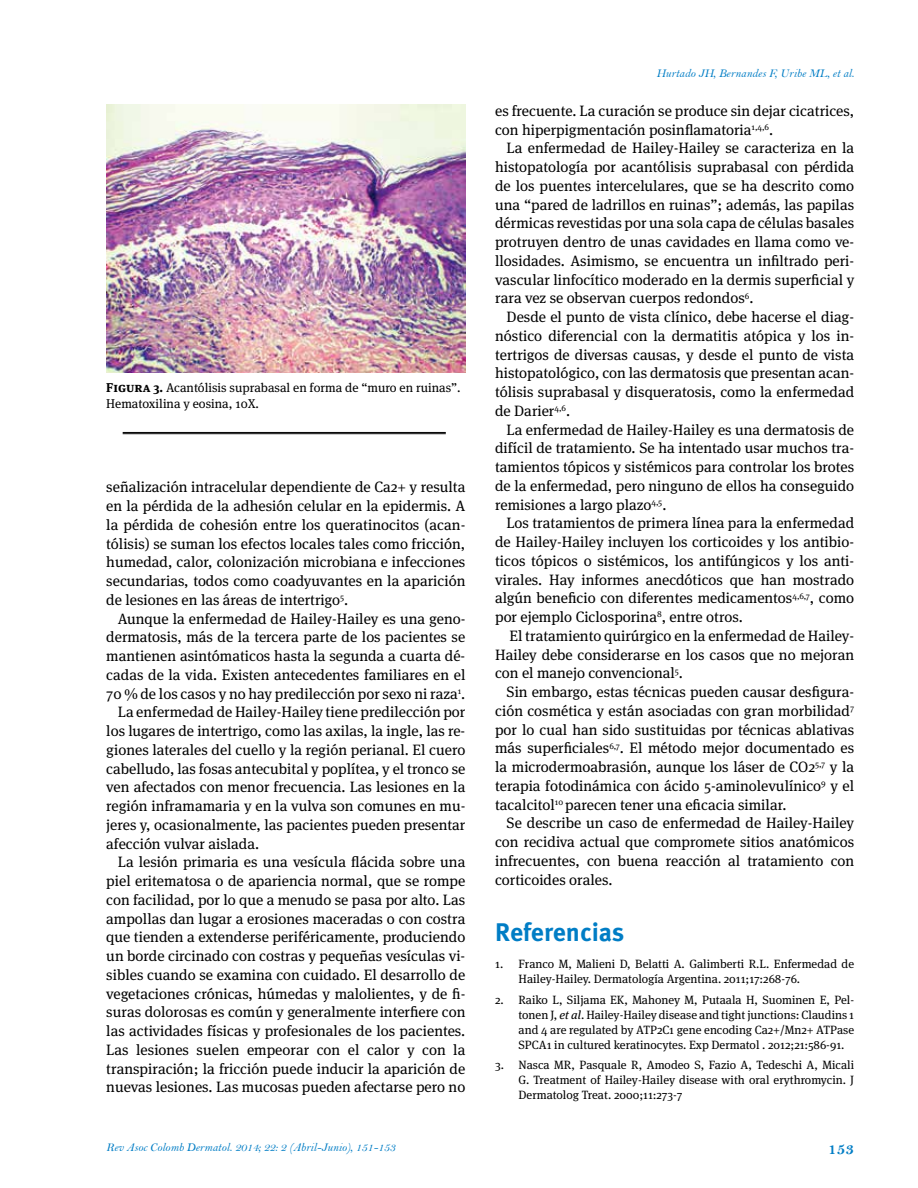
<style>
.page{position:relative;width:918px;height:1188px;background:#fff}
.page>*{position:absolute;margin:0;border:0;box-sizing:border-box;transform-origin:0 0}
.t1{font:700 25.5px "Meta Pro";letter-spacing:-.005em;color:#007dc5}
.t2{font:16.5px "Bell MT Bold";color:#007dc5}
.t3{font:15px/18.8px "Meta Serif OT";color:#000;text-align:justify}
.t4{font:12.75px/15.8px "Meta Serif OT";color:#000}
.t5{font:12px/15px "Meta Serif OT";color:#000;text-align:justify}
.t6{font:12px "Bell MT Italic";color:#007dc5}
.s1{font-weight:700}
.s2{font-style:italic}
</style>
<div class="page">
<img style="left:106px;top:104px;width:359px;height:269px">
<hr style="left:123px;top:432px;width:323px;height:1px;background:#000">
<hr style="left:123px;top:433px;width:323px;height:1px;background:#000">
<p class="t4" style="left:106px;top:380px;width:356px"><span class="s1">Figura 3.</span> Acantólisis suprabasal en forma de “muro en ruinas”.<br>Hematoxilina y eosina, 10X.</p>
<p class="t3" style="left:106px;top:478px;width:361px">señalización intracelular dependiente de Ca2+ y resulta en la pérdida de la adhesión celular en la epidermis. A la pérdida de cohesión entre los queratinocitos (acan&shy;tólisis) se suman los efectos locales tales como fricción, humedad, calor, colonización microbiana e infecciones secundarias, todos como coadyuvantes en la aparición de lesiones en las áreas de intertrigo<sup>5</sup>.</p>
<p class="t3" style="left:118px;top:609px;width:349px">Aunque la enfermedad de Hailey-Hailey es una geno-</p>
<p class="t3" style="left:106px;top:628px;width:361px">dermatosis, más de la tercera parte de los pacientes se</p>
<p class="t3" style="left:106px;top:647px;width:361px">mantienen asintómaticos hasta la segunda a cuarta dé-</p>
<p class="t3" style="left:106px;top:666px;width:361px">cadas de la vida. Existen antecedentes familiares en el</p>
<p class="t3" style="left:106px;top:684px;width:361px">70 % de los casos y no hay predilección por sexo ni raza<sup>1</sup>.</p>
<p class="t3" style="left:118px;top:703px;width:349px">La enfermedad de Hailey-Hailey tiene predilección por</p>
<p class="t3" style="left:106px;top:722px;width:361px">los lugares de intertrigo, como las axilas, la ingle, las re-</p>
<p class="t3" style="left:106px;top:741px;width:361px">giones laterales del cuello y la región perianal. El cuero</p>
<p class="t3" style="left:106px;top:759px;width:361px">cabelludo, las fosas antecubital y poplítea, y el tronco se</p>
<p class="t3" style="left:106px;top:778px;width:361px">ven afectados con menor frecuencia. Las lesiones en la</p>
<p class="t3" style="left:106px;top:797px;width:361px">región inframamaria y en la vulva son comunes en mu-</p>
<p class="t3" style="left:106px;top:816px;width:361px">jeres y, ocasionalmente, las pacientes pueden presentar</p>
<p class="t3" style="left:106px;top:834px;width:154px">afección vulvar aislada.</p>
<p class="t3" style="left:118px;top:853px;width:349px">La lesión primaria es una vesícula flácida sobre una</p>
<p class="t3" style="left:106px;top:872px;width:361px">piel eritematosa o de apariencia normal, que se rompe</p>
<p class="t3" style="left:106px;top:891px;width:361px">con facilidad, por lo que a menudo se pasa por alto. Las</p>
<p class="t3" style="left:106px;top:909px;width:361px">ampollas dan lugar a erosiones maceradas o con costra</p>
<p class="t3" style="left:106px;top:928px;width:361px">que tienden a extenderse periféricamente, produciendo</p>
<p class="t3" style="left:106px;top:947px;width:361px">un borde circinado con costras y pequeñas vesículas vi-</p>
<p class="t3" style="left:106px;top:966px;width:361px">sibles cuando se examina con cuidado. El desarrollo de</p>
<p class="t3" style="left:106px;top:984px;width:361px">vegetaciones crónicas, húmedas y malolientes, y de fi-</p>
<p class="t3" style="left:106px;top:1003px;width:361px">suras dolorosas es común y generalmente interfiere con</p>
<p class="t3" style="left:106px;top:1022px;width:361px">las actividades físicas y profesionales de los pacientes.</p>
<p class="t3" style="left:106px;top:1041px;width:361px">Las lesiones suelen empeorar con el calor y con la</p>
<p class="t3" style="left:106px;top:1059px;width:361px">transpiración; la fricción puede inducir la aparición de</p>
<p class="t3" style="left:106px;top:1078px;width:361px">nuevas lesiones. Las mucosas pueden afectarse pero no</p>
<p class="t6" style="left:106px;top:1140px;width:291px">Rev Asoc Colomb Dermatol. 2014; 22: 2 (Abril-Junio), 151-153</p>
<p class="t6" style="left:656px;top:66px;width:199px">Hurtado JH, Bernandes F, Uribe ML, et al.</p>
<p class="t3" style="left:495px;top:102px;width:361px">es frecuente. La curación se produce sin dejar cicatrices, con hiperpigmentación posinflamatoria<sup>1,4,6</sup>.</p>
<p class="t3" style="left:495px;top:139px;width:361px;text-indent:11px">La enfermedad de Hailey-Hailey se caracteriza en la histopatología por acantólisis suprabasal con pérdida de los puentes intercelulares, que se ha descrito como una “pared de ladrillos en ruinas”; además, las papilas dérmicas revestidas por una sola capa de células basales protruyen dentro de unas cavidades en llama como ve&shy;llosidades. Asimismo, se encuentra un infiltrado peri&shy;vascular linfocítico moderado en la dermis superficial y rara vez se observan cuerpos redondos<sup>6</sup>.</p>
<p class="t3" style="left:495px;top:308px;width:361px;text-indent:11px">Desde el punto de vista clínico, debe hacerse el diag&shy;nóstico diferencial con la dermatitis atópica y los in&shy;tertrigos de diversas causas, y desde el punto de vista histopatológico, con las dermatosis que presentan acan&shy;tólisis suprabasal y disqueratosis, como la enfermedad de Darier<sup>4,6</sup>.</p>
<p class="t3" style="left:495px;top:421px;width:361px;text-indent:11px">La enfermedad de Hailey-Hailey es una dermatosis de difícil de tratamiento. Se ha intentado usar muchos tra&shy;tamientos tópicos y sistémicos para controlar los brotes de la enfermedad, pero ninguno de ellos ha conseguido remisiones a largo plazo<sup>4,5</sup>.</p>
<p class="t3" style="left:495px;top:514px;width:361px;text-indent:11px">Los tratamientos de primera línea para la enfermedad de Hailey-Hailey incluyen los corticoides y los antibio&shy;ticos tópicos o sistémicos, los antifúngicos y los anti&shy;virales. Hay informes anecdóticos que han mostrado algún beneficio con diferentes medicamentos<sup>4,6,7</sup>, como por ejemplo Ciclosporina<sup>8</sup>, entre otros.</p>
<p class="t3" style="left:495px;top:627px;width:361px;text-indent:14px">El tratamiento quirúrgico en la enfermedad de Hailey-Hailey debe considerarse en los casos que no mejoran con el manejo convencional<sup>5</sup>.</p>
<p class="t3" style="left:495px;top:683px;width:361px;text-indent:11px">Sin embargo, estas técnicas pueden causar desfigura&shy;ción cosmética y están asociadas con gran morbilidad<sup>7 </sup>por lo cual han sido sustituidas por técnicas ablativas más superficiales<sup>6,7</sup>. El método mejor documentado es la microdermoabrasión, aunque los láser de CO2<sup>5,7</sup> y la terapia fotodinámica con ácido 5-aminolevulínico<sup>9</sup> y el tacalcitol<sup>10</sup> parecen tener una eficacia similar.</p>
<p class="t3" style="left:495px;top:814px;width:361px;text-indent:11px">Se describe un caso de enfermedad de Hailey-Hailey con recidiva actual que compromete sitios anatómicos infrecuentes, con buena reacción al tratamiento con corticoides orales.</p>
<h1 class="t1" style="left:495px;top:916px;width:131px">Referencias</h1>
<p class="t5" style="left:519px;top:956px;width:337px;text-indent:-23px">1. Franco M, Malieni D, Belatti A. Galimberti R.L. Enfermedad de<br>Hailey-Hailey. Dermatología Argentina. 2011;17:268-76.</p>
<p class="t5" style="left:519px;top:992px;width:337px;text-indent:-23px">2. Raiko L, Siljama EK, Mahoney M, Putaala H, Suominen E, Pel&shy;tonen J, <span class="s2">et al</span>. Hailey-Hailey disease and tight junctions: Claudins 1 and 4 are regulated by ATP2C1 gene encoding Ca2+/Mn2+ ATPase SPCA1 in cultured keratinocytes. Exp Dermatol . 2012;21:586-91.</p>
<p class="t5" style="left:519px;top:1058px;width:337px;text-indent:-23px">3. Nasca MR, Pasquale R, Amodeo S, Fazio A, Tedeschi A, Micali G. Treatment of Hailey-Hailey disease with oral erythromycin. J Dermatolog Treat. 2000;11:273-7</p>
<p class="t2" style="left:828px;top:1138px;width:28px">153</p>
</div>
